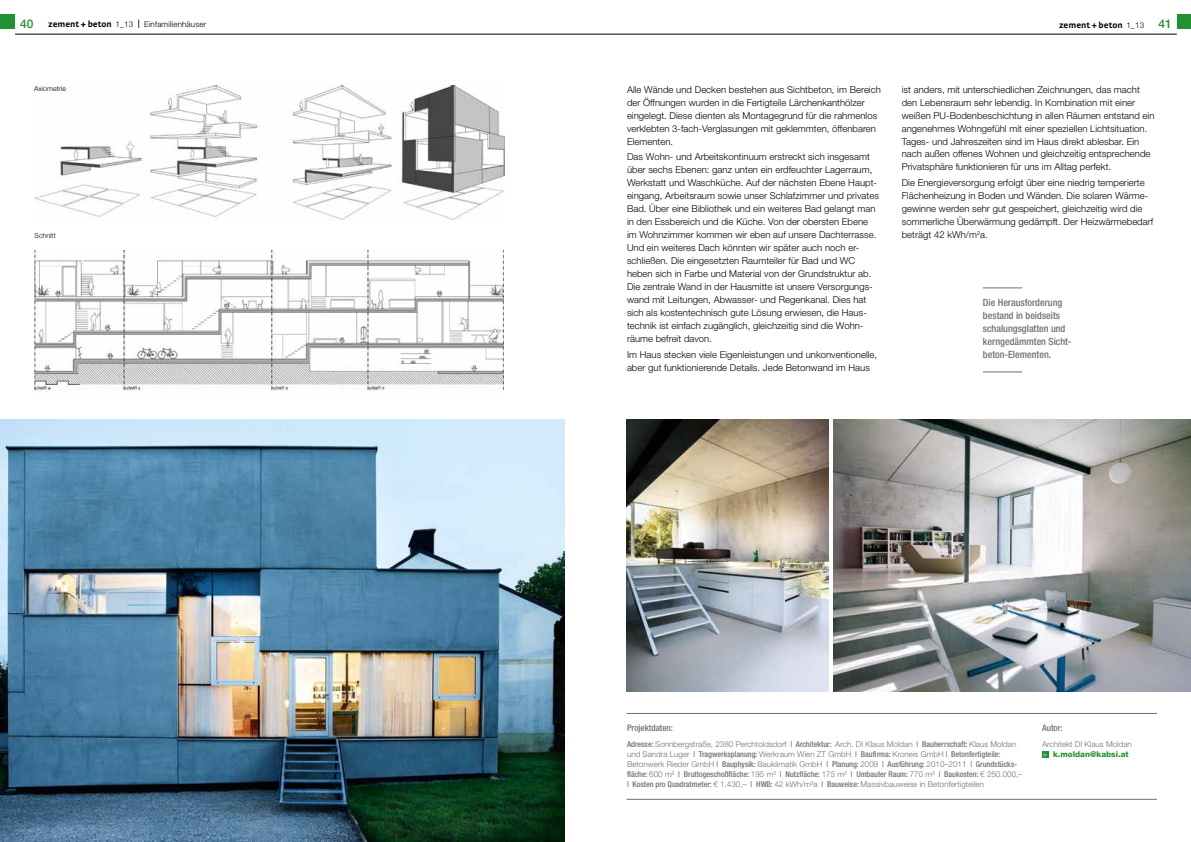
<style>
.page{position:relative;width:1191px;height:842px;background:#fff}
.page>*{position:absolute;margin:0;border:0;box-sizing:border-box;transform-origin:0 0}
.t1{font:500 12px "Helvetica Neue LT";color:#229133}
.t2{font:500 condensed 10px/13px "Helvetica Neue LT";color:#6f6f6e}
.t3{font:300 9.5px/13px "Helvetica Neue LT";letter-spacing:.005em;color:#000}
.t4{font:700 9px "Strada";color:#000}
.t5{font:500 condensed 9px "Helvetica Neue LT";color:#6f6f6e}
.t6{font:300 8px/10px "Helvetica Neue LT";letter-spacing:.005em;color:#6f6f6e}
.t7{font:300 8px "Helvetica Neue LT";letter-spacing:.02em;color:#000}
.t8{font:800 8px "Helvetica Neue LT";letter-spacing:.005em;color:#229133}
.t9{font:300 7px "Helvetica Neue LT";letter-spacing:.005em;color:#000}
.s1{font-family:"Helvetica Neue LT";font-weight:300;font-size:8px}
.s2{font-family:"Helvetica Neue LT";font-weight:500;font-size:12px;color:#229133}
.s3{font-weight:500;font-stretch:condensed}
</style>
<div class="page">
<div style="left:0;top:14px;width:15px;height:14px;background:#229133"></div>
<div style="left:1176px;top:14px;width:15px;height:14px;background:#229133"></div>
<hr style="left:15px;top:34px;width:1161px;height:1px;background:#000">
<div style="left:1042px;top:751px;width:6px;height:7px;background:#229133"></div>
<svg style="left:1043px;top:753px;width:4px;height:4px"></svg>
<hr style="left:626px;top:713px;width:531px;height:1px;background:#6f6f6e">
<hr style="left:626px;top:799px;width:531px;height:1px;background:#6f6f6e">
<hr style="left:983px;top:288px;width:39px;height:1px;background:#6f6f6e">
<hr style="left:983px;top:372px;width:39px;height:1px;background:#6f6f6e">
<img style="left:626px;top:419px;width:202px;height:272px">
<img style="left:0;top:419px;width:564px;height:423px">
<img style="left:34px;top:85px;width:470px;height:134px">
<img style="left:34px;top:251px;width:470px;height:140px">
<img style="left:833px;top:419px;width:358px;height:272px">
<p class="t1" style="left:20px;top:17px;width:15px">40</p>
<p class="t7" style="left:138px;top:20px;width:70px"><sup>|</sup> Einfamilienhäuser</p>
<p class="t4" style="left:1059px;top:20px;width:114px">zement + beton <span class="s1">1_13</span> <span class="s2">41</span></p>
<p class="t4" style="left:48px;top:19px;width:87px">zement + beton <span class="s1">1_13</span></p>
<p class="t9" style="left:34px;top:84px;width:33px">Axiometrie</p>
<p class="t9" style="left:35px;top:231px;width:23px">Schnitt</p>
<p class="t3" style="left:627px;top:82px;width:255px">Alle Wände und Decken bestehen aus Sichtbeton, im Bereich der Öffnungen wurden in die Fertigteile Lärchenkanthölzer eingelegt. Diese dienten als Montagegrund für die rahmenlos verklebten 3-fach-Verglasungen mit geklemmten, öffenbaren Elementen.</p>
<p class="t3" style="left:627px;top:150px;width:253px">Das Wohn- und Arbeitskontinuum erstreckt sich insgesamt über sechs Ebenen: ganz unten ein erdfeuchter Lagerraum, Werkstatt und Waschküche. Auf der nächsten Ebene Haupt&shy;eingang, Arbeitsraum sowie unser Schlafzimmer und privates Bad. Über eine Bibliothek und ein weiteres Bad gelangt man in den Essbereich und die Küche. Von der obersten Ebene im Wohnzimmer kommen wir eben auf unsere Dachterrasse.<br>Und ein weiteres Dach könnten wir später auch noch er&shy;schließen. Die eingesetzten Raumteiler für Bad und WC heben sich in Farbe und Material von der Grundstruktur ab.<br>Die zentrale Wand in der Hausmitte ist unsere Versorgungs&shy;wand mit Leitungen, Abwasser- und Regenkanal. Dies hat sich als kostentechnisch gute Lösung erwiesen, die Haus&shy;technik ist einfach zugänglich, gleichzeitig sind die Wohn&shy;räume befreit davon.</p>
<p class="t3" style="left:627px;top:348px;width:252px">Im Haus stecken viele Eigenleistungen und unkonventionelle, aber gut funktionierende Details. Jede Betonwand im Haus</p>
<p class="t3" style="left:901px;top:82px;width:254px">ist anders, mit unterschiedlichen Zeichnungen, das macht den Lebensraum sehr lebendig. In Kombination mit einer weißen PU-Bodenbeschichtung in allen Räumen entstand ein angenehmes Wohngefühl mit einer speziellen Lichtsituation.<br>Tages- und Jahreszeiten sind im Haus direkt ablesbar. Ein nach außen offenes Wohnen und gleichzeitig entsprechende Privatsphäre funktionieren für uns im Alltag perfekt.</p>
<p class="t3" style="left:901px;top:176px;width:253px">Die Energieversorgung erfolgt über eine niedrig temperierte Flächenheizung in Boden und Wänden. Die solaren Wärme&shy;gewinne werden sehr gut gespeichert, gleichzeitig wird die sommerliche Überwärmung gedämpft. Der Heizwärmebedarf beträgt 42 kWh/m<sup>2</sup>a.</p>
<p class="t2" style="left:983px;top:296px;width:90px">Die Herausforderung bestand in beidseits schalungsglatten und kerngedämmten Sicht&shy;beton-Elementen.</p>
<p class="t5" style="left:627px;top:723px;width:47px">Projektdaten:</p>
<p class="t6" style="left:627px;top:739px;width:397px"><span class="s3">Adresse:</span> Sonnbergstraße, 2380 Perchtoldsdorf <span class="s3">| Architektur:</span> Arch. DI Klaus Moldan <span class="s3">| Bauherrschaft:</span> Klaus Moldan und Sandra Luger <span class="s3">| Tragwerksplanung:</span> Werkraum Wien ZT GmbH <span class="s3">| Baufirma:</span> Kroneis GmbH <span class="s3">| Betonfertigteile:<br></span>Betonwerk Rieder GmbH <span class="s3">| Bauphysik:</span> Bauklimatik GmbH <span class="s3">| Planung:</span> 2009 <span class="s3">| Ausführung:</span> 2010–2011 <span class="s3">| Grundstücks&shy;fläche:</span> 600 m² <span class="s3">| Bruttogeschoßfläche:</span> 195 m² <span class="s3">| Nutzfläche:</span> 175 m² <span class="s3">| Umbauter Raum:</span> 770 m³ <span class="s3">| Baukosten:</span> € 250.000,– <span class="s3">| Kosten pro Quadratmeter:</span> € 1.430,– <span class="s3">| HWB:</span> 42 kWh/m²a <span class="s3">| Bauweise:</span> Massivbauweise in Betonfertigteilen</p>
<p class="t5" style="left:1042px;top:723px;width:22px">Autor:</p>
<p class="t6" style="left:1042px;top:739px;width:91px">Architekt DI Klaus Moldan</p>
<p class="t8" style="left:1053px;top:749px;width:77px">k.moldan@kabsi.at</p>
</div>
